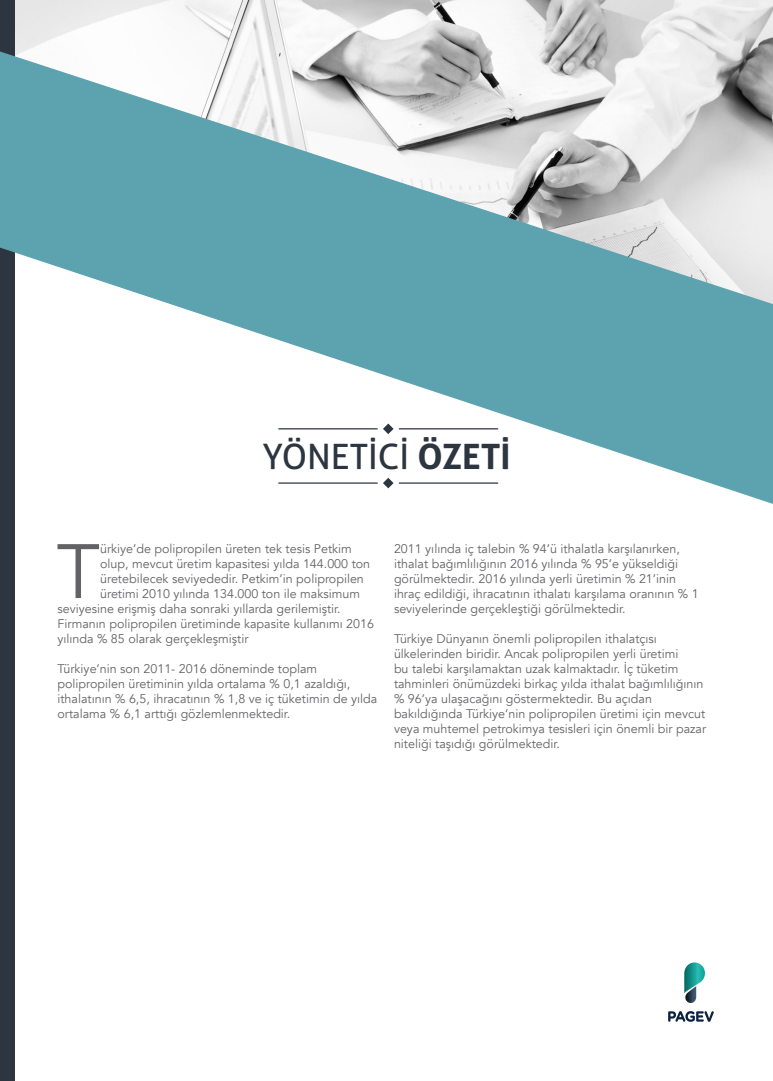
<style>
.page{position:relative;width:773px;height:1081px;background:#fff}
.page>*{position:absolute;margin:0;border:0;box-sizing:border-box;transform-origin:0 0}
.t1{font:76px "Avenir";color:#636366}
.t2{font:35px "Aller";color:#2c3540}
.t3{font:12.5px/15px "Avenir";color:#636366}
.s1{font-weight:700}
</style>
<div class="page">
<div style="left:0;top:0;width:14px;height:1081px;background:#2c3540"></div>
<svg style="left:0;top:0;width:772px;height:505px"></svg>
<svg style="left:383px;top:423px;width:10px;height:11px"></svg>
<hr style="left:399px;top:428px;width:99px;height:1px;background:#2c3540">
<hr style="left:278px;top:428px;width:99px;height:1px;background:#2c3540">
<svg style="left:383px;top:478px;width:10px;height:10px"></svg>
<hr style="left:399px;top:482px;width:99px;height:2px;background:#2c3540">
<hr style="left:278px;top:482px;width:99px;height:2px;background:#2c3540">
<svg style="left:684px;top:962px;width:21px;height:41px"></svg>
<svg style="left:668px;top:1011px;width:45px;height:11px"></svg>
<p class="t2" style="left:262px;top:435px;width:250px">YÖNETİCİ <span class="s1">ÖZETİ</span></p>
<p class="t1" style="left:56px;top:526px;width:45px">T</p>
<p class="t3" style="left:100px;top:541px;width:253px">ürkiye’de polipropilen üreten tek tesis Petkim</p>
<p class="t3" style="left:100px;top:556px;width:271px">olup, mevcut üretim kapasitesi yılda 144.000 ton</p>
<p class="t3" style="left:100px;top:571px;width:265px">üretebilecek seviyededir. Petkim’in polipropilen</p>
<p class="t3" style="left:100px;top:586px;width:261px">üretimi 2010 yılında 134.000 ton ile maksimum</p>
<p class="t3" style="left:57px;top:601px;width:285px">seviyesine erişmiş daha sonraki yıllarda gerilemiştir.</p>
<p class="t3" style="left:57px;top:616px;width:318px">Firmanın polipropilen üretiminde kapasite kullanımı 2016</p>
<p class="t3" style="left:57px;top:631px;width:192px">yılında % 85 olarak gerçekleşmiştir</p>
<p class="t3" style="left:57px;top:661px;width:321px">Türkiye’nin son 2011- 2016 döneminde toplam polipropilen üretiminin yılda ortalama % 0,1 azaldığı, ithalatının % 6,5, ihracatının % 1,8 ve iç tüketimin de yılda ortalama % 6,1 arttığı gözlemlenmektedir.</p>
<p class="t3" style="left:394px;top:541px;width:287px">2011 yılında iç talebin % 94’ü ithalatla karşılanırken,</p>
<p class="t3" style="left:394px;top:556px;width:306px">ithalat bağımlılığının 2016 yılında % 95’e yükseldiği görülmektedir. 2016 yılında yerli üretimin % 21’inin ihraç edildiği, ihracatının ithalatı karşılama oranının % 1 seviyelerinde gerçekleştiği görülmektedir.</p>
<p class="t3" style="left:394px;top:631px;width:286px">Türkiye Dünyanın önemli polipropilen ithalatçısı ülkelerinden biridir. Ancak polipropilen yerli üretimi</p>
<p class="t3" style="left:394px;top:661px;width:313px">bu talebi karşılamaktan uzak kalmaktadır. İç tüketim tahminleri önümüzdeki birkaç yılda ithalat bağımlılığının % 96’ya ulaşacağını göstermektedir. Bu açıdan bakıldığında Türkiye’nin polipropilen üretimi için mevcut veya muhtemel petrokimya tesisleri için önemli bir pazar niteliği taşıdığı görülmektedir.</p>
</div>
